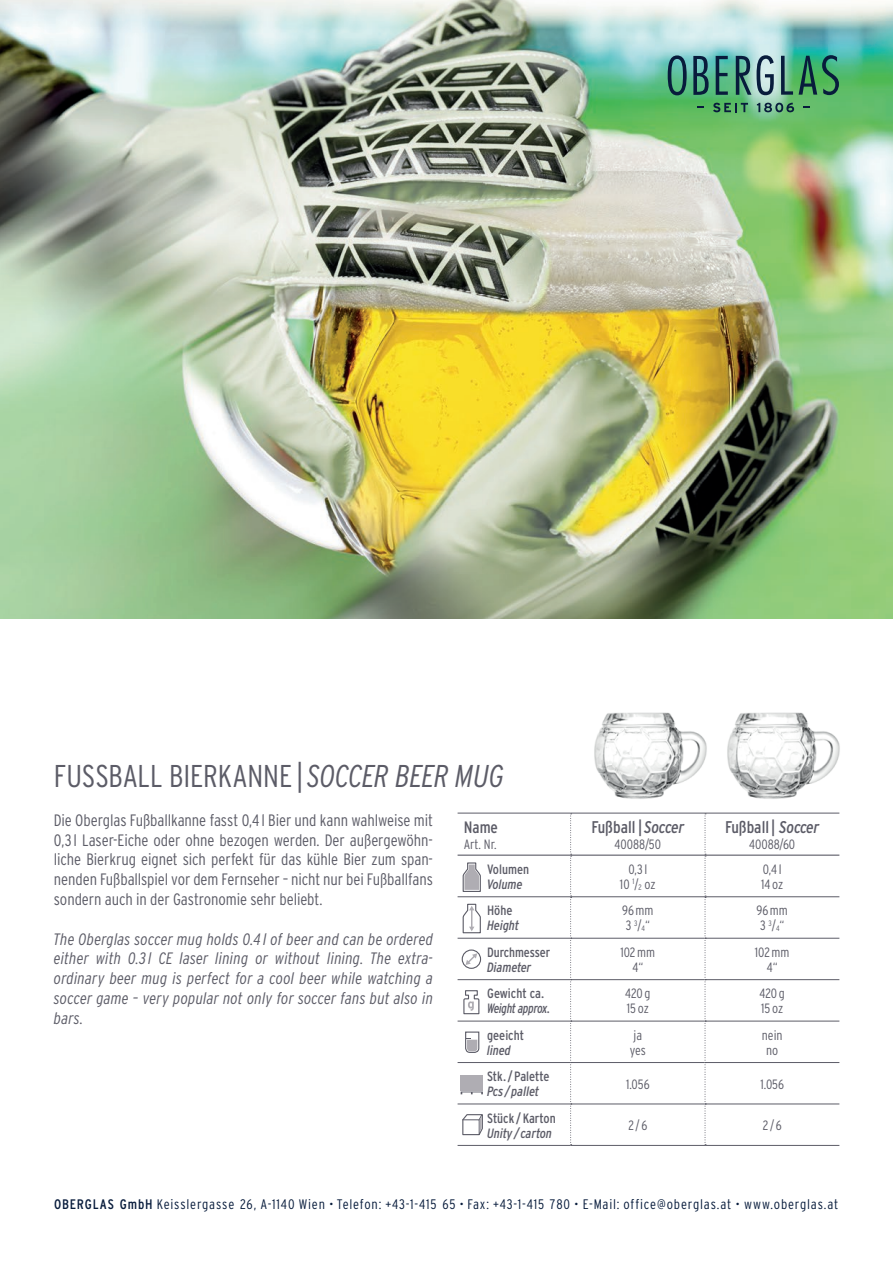
<style>
.page{position:relative;width:893px;height:1263px;background:#fff}
.page>*{position:absolute;margin:0;border:0;box-sizing:border-box;transform-origin:0 0}
.t1{font:300 condensed 31.5px "Interstate";letter-spacing:-.005em;color:#5c5c67}
.t2{font:condensed 16.95px "Interstate";color:#5c5c67}
.t3{font:300 condensed 16.5px/19.8px "Interstate";letter-spacing:-.005em;color:#5c5c67;text-align:justify}
.t4{font:italic 300 condensed 16.5px/19.8px "Interstate";letter-spacing:.01em;color:#5c5c67;text-align:justify}
.t5{font:condensed 16.5px "Interstate";color:#5c5c67}
.t6{font:300 condensed 13.8px "Interstate";letter-spacing:.055em;color:#081c3c}
.t7{font:300 condensed 13.5px/15px "Interstate";color:#5c5c67}
.t8{font:condensed 13.5px "Interstate";color:#5c5c67}
.t9{font:italic condensed 13.5px "Interstate";color:#5c5c67}
.t10{font:italic condensed 13.5px "Interstate";letter-spacing:-.02em;color:#5c5c67;scale:.92 1}
.s1{font-style:italic}
.s2{font-size:7.8px}
.s3{font-weight:400}
</style>
<div class="page">
<img style="left:0;top:0;width:893px;height:619px">
<svg style="left:668px;top:55px;width:19px;height:40px"></svg>
<svg style="left:693px;top:56px;width:16px;height:39px"></svg>
<svg style="left:716px;top:56px;width:12px;height:39px"></svg>
<svg style="left:736px;top:55px;width:38px;height:40px;background:#6d9194"></svg>
<svg style="left:781px;top:56px;width:12px;height:39px"></svg>
<svg style="left:799px;top:55px;width:40px;height:40px;background:#34875d"></svg>
<svg style="left:697px;top:106px;width:7px;height:2px"></svg>
<svg style="left:713px;top:103px;width:35px;height:9px"></svg>
<svg style="left:757px;top:103px;width:37px;height:9px"></svg>
<svg style="left:803px;top:106px;width:7px;height:2px"></svg>
<img style="left:594px;top:712px;width:246px;height:87px">
<svg style="left:458px;top:897px;width:381px;height:248px"></svg>
<hr style="left:458px;top:1062px;width:112px;height:1px;background:#5c5c67">
<hr style="left:571px;top:1103px;width:134px;height:1px;background:#5c5c67">
<hr style="left:705px;top:1103px;width:134px;height:1px;background:#5c5c67">
<hr style="left:458px;top:1021px;width:112px;height:1px;background:#5c5c67">
<hr style="left:571px;top:1021px;width:134px;height:1px;background:#5c5c67">
<hr style="left:705px;top:1021px;width:134px;height:1px;background:#5c5c67">
<hr style="left:571px;top:1062px;width:134px;height:1px;background:#5c5c67">
<hr style="left:705px;top:1062px;width:134px;height:1px;background:#5c5c67">
<hr style="left:458px;top:938px;width:112px;height:1px;background:#5c5c67">
<hr style="left:571px;top:938px;width:134px;height:1px;background:#5c5c67">
<hr style="left:705px;top:938px;width:134px;height:1px;background:#5c5c67">
<hr style="left:458px;top:979px;width:112px;height:1px;background:#5c5c67">
<hr style="left:571px;top:979px;width:134px;height:1px;background:#5c5c67">
<hr style="left:705px;top:979px;width:134px;height:1px;background:#5c5c67">
<hr style="left:458px;top:813px;width:113px;height:1px;background:#5c5c67">
<hr style="left:571px;top:813px;width:134px;height:1px;background:#5c5c67">
<hr style="left:705px;top:813px;width:134px;height:1px;background:#5c5c67">
<svg style="left:570px;top:813px;width:2px;height:332px"></svg>
<svg style="left:705px;top:813px;width:1px;height:332px"></svg>
<hr style="left:458px;top:854px;width:113px;height:2px;background:#5c5c67">
<hr style="left:571px;top:854px;width:134px;height:2px;background:#5c5c67">
<hr style="left:705px;top:854px;width:134px;height:2px;background:#5c5c67">
<hr style="left:458px;top:896px;width:113px;height:1px;background:#5c5c67">
<hr style="left:571px;top:896px;width:134px;height:1px;background:#5c5c67">
<hr style="left:705px;top:896px;width:134px;height:1px;background:#5c5c67">
<hr style="left:458px;top:1103px;width:112px;height:1px;background:#5c5c67">
<hr style="left:458px;top:1145px;width:113px;height:1px;background:#5c5c67">
<hr style="left:571px;top:1145px;width:134px;height:1px;background:#5c5c67">
<hr style="left:705px;top:1145px;width:134px;height:1px;background:#5c5c67">
<div style="left:462px;top:949px;width:19px;height:20px;border:1px solid #5c5c67;border-radius:50%"></div>
<div style="left:461px;top:1075px;width:22px;height:16px;background:#afadb3"></div>
<svg style="left:461px;top:1091px;width:22px;height:3px"></svg>
<svg style="left:462px;top:862px;width:19px;height:30px"></svg>
<svg style="left:462px;top:903px;width:19px;height:31px"></svg>
<svg style="left:466px;top:953px;width:11px;height:12px"></svg>
<svg style="left:463px;top:989px;width:17px;height:26px"></svg>
<svg style="left:464px;top:1031px;width:16px;height:22px"></svg>
<svg style="left:462px;top:1113px;width:22px;height:23px"></svg>
<h1 class="t1" style="left:54px;top:756px;width:452px">FUSSBALL BIERKANNE |<span class="s1">SOCCER BEER MUG</span></h1>
<p class="t5" style="left:464px;top:817px;width:36px">Name</p>
<p class="t7" style="left:464px;top:837px;width:34px">Art. Nr.</p>
<p class="t3" style="left:54px;top:810px;width:381px">Die Oberglas Fußballkanne fasst 0,4 l Bier und kann wahlweise mit 0,3 l Laser-Eiche oder ohne bezogen werden. Der außergewöhn&shy;liche Bierkrug eignet sich perfekt für das kühle Bier zum span&shy;nenden Fußballspiel vor dem Fernseher – nicht nur bei Fußballfans sondern auch in der Gastronomie sehr beliebt.</p>
<p class="t4" style="left:54px;top:929px;width:381px">The Oberglas soccer mug holds 0.4 l of beer and can be ordered either with 0.3l CE laser lining or without lining. The extra&shy;ordinary beer mug is perfect for a cool beer while watching a soccer game – very popular not only for soccer fans but also in bars.</p>
<p class="t8" style="left:487px;top:861px;width:44px">Volumen</p>
<p class="t9" style="left:487px;top:876px;width:37px">Volume</p>
<p class="t8" style="left:487px;top:902px;width:27px">Höhe</p>
<p class="t9" style="left:487px;top:917px;width:33px">Height</p>
<p class="t8" style="left:487px;top:944px;width:65px">Durchmesser</p>
<p class="t9" style="left:487px;top:959px;width:46px">Diameter</p>
<p class="t8" style="left:487px;top:985px;width:59px">Gewicht ca.</p>
<p class="t10" style="left:487px;top:1000px;width:70px">Weight approx.</p>
<p class="t8" style="left:487px;top:1027px;width:39px">geeicht</p>
<p class="t9" style="left:487px;top:1042px;width:25px">lined</p>
<p class="t8" style="left:487px;top:1068px;width:64px">Stk./ Palette</p>
<p class="t9" style="left:487px;top:1083px;width:53px">Pcs/ pallet</p>
<p class="t8" style="left:487px;top:1109px;width:70px">Stück / Karton</p>
<p class="t9" style="left:487px;top:1124px;width:66px">Unity /carton</p>
<p class="t2" style="left:591px;top:816px;width:95px">Fußball | <span class="s1">Soccer</span></p>
<p class="t7" style="left:615px;top:837px;width:48px">40088/50</p>
<p class="t2" style="left:725px;top:816px;width:96px">Fußball | <span class="s1">Soccer</span></p>
<p class="t7" style="left:749px;top:837px;width:48px">40088/60</p>
<p class="t7" style="left:620px;top:861px;width:37px;text-align:center">0,3 l<br>10 <sup>1</sup>/<span class="s2">2</span> oz</p>
<p class="t7" style="left:761px;top:861px;width:24px">0,4 l<br>14 oz</p>
<p class="t7" style="left:622px;top:903px;width:33px">96mm<br>3 <sup>3</sup>/<span class="s2">4</span>“</p>
<p class="t7" style="left:756px;top:903px;width:33px">96mm<br>3 <sup>3</sup>/<span class="s2">4</span>“</p>
<p class="t7" style="left:620px;top:944px;width:36px;text-align:center">102mm<br>4“</p>
<p class="t7" style="left:755px;top:944px;width:36px;text-align:center">102mm<br>4“</p>
<p class="t7" style="left:625px;top:986px;width:27px">420 g<br>15 oz</p>
<p class="t7" style="left:759px;top:986px;width:27px">420 g<br>15 oz</p>
<p class="t7" style="left:630px;top:1027px;width:18px">ja yes</p>
<p class="t7" style="left:762px;top:1027px;width:22px;text-align:center">nein no</p>
<p class="t7" style="left:626px;top:1076px;width:25px">1.056</p>
<p class="t7" style="left:760px;top:1076px;width:25px">1.056</p>
<p class="t7" style="left:628px;top:1118px;width:20px">2/6</p>
<p class="t7" style="left:763px;top:1118px;width:20px">2/6</p>
<p class="t6" style="left:54px;top:1196px;width:786px"><span class="s3">OBERGLAS GmbH</span> Keisslergasse 26, A-1140 Wien • Telefon: +43-1-415 65 • Fax: +43-1-415 780 • E-Mail: office@oberglas.at • www.oberglas.at</p>
</div>
